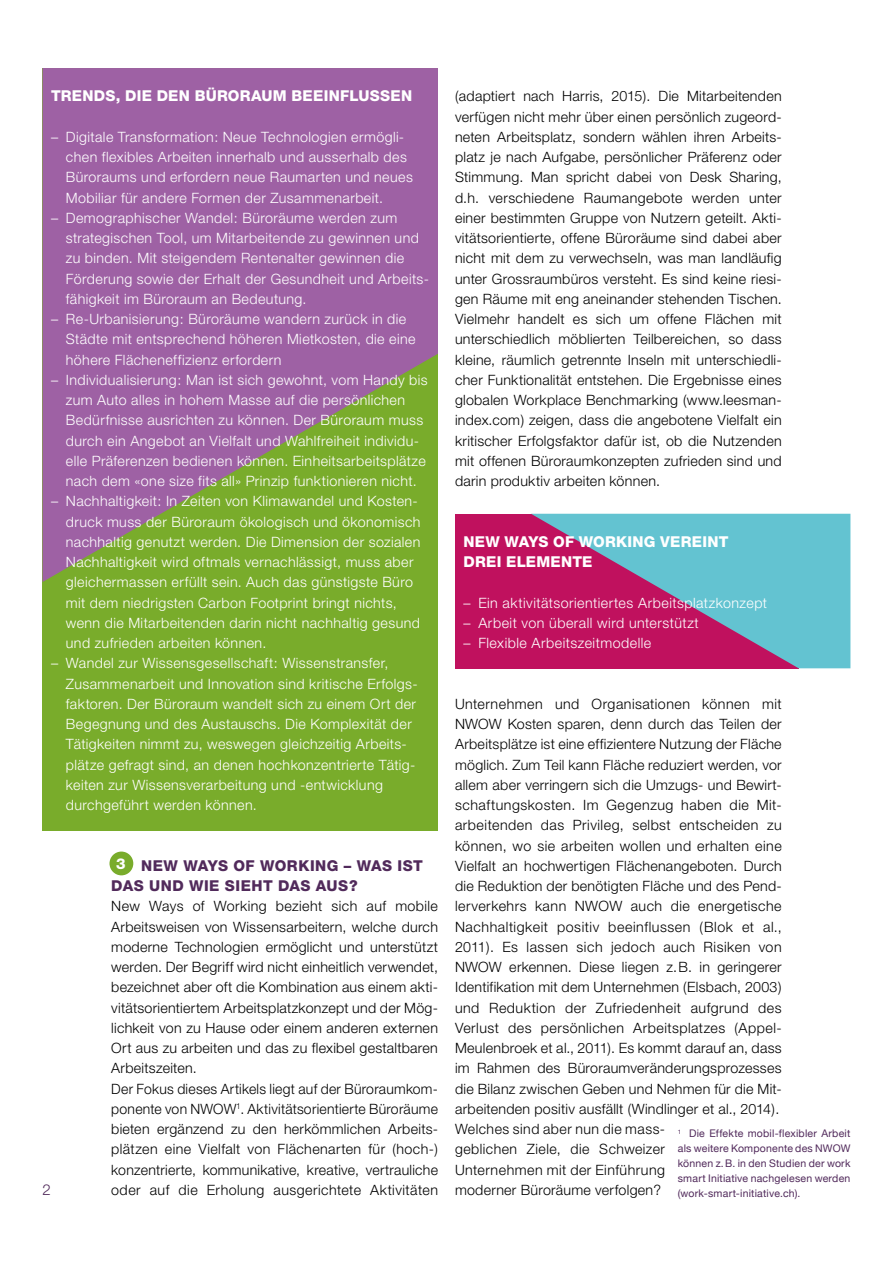
<style>
.page{position:relative;width:893px;height:1263px;background:#fff}
.page>*{position:absolute;margin:0;border:0;box-sizing:border-box;transform-origin:0 0}
.t1{font:800 15px/20.2px "Helvetica Neue";letter-spacing:.015em;color:#fff}
.t2{font:800 15px/20.2px "Helvetica Neue";letter-spacing:.035em;color:#512a5b}
.t3{font:300 15px "Helvetica Neue";color:#512a5b}
.t4{font:300 14.25px/20.2px "Helvetica Neue";letter-spacing:.02em;color:#000}
.t5{font:300 14.25px/20.2px "Helvetica Neue";letter-spacing:.03em;color:#fff}
.t6{font:10.5px/15px "Helvetica Neue";letter-spacing:.02em;color:#512a5b;text-align:justify}
.s1{color:#fff}
</style>
<div class="page">
<div style="left:109px;top:851px;width:24px;height:24px;background:#79ac2b;border-radius:50%"></div>
<div style="left:43px;top:68px;width:395px;height:762px;background:#79ac2b"></div>
<svg style="left:43px;top:68px;width:395px;height:514px;fill:#9e61a4"></svg>
<div style="left:455px;top:514px;width:344px;height:154px;background:#c0115e"></div>
<svg style="left:531px;top:514px;width:319px;height:154px;fill:#63c3d1"></svg>
<p class="t1" style="left:51px;top:86px;width:363px">TRENDS, DIE DEN BÜRORAUM BEEINFLUSSEN</p>
<p class="t5" style="left:66px;top:126px;width:349px;text-indent:-15px">– Digitale Transformation: Neue Technologien ermögli&shy;chen flexibles Arbeiten innerhalb und ausserhalb des Büroraums und erfordern neue Raumarten und neues Mobiliar für andere Formen der Zusammenarbeit.</p>
<p class="t5" style="left:66px;top:207px;width:365px;text-indent:-15px">– Demographischer Wandel: Büroräume werden zum strategischen Tool, um Mitarbeitende zu gewinnen und zu binden. Mit steigendem Rentenalter gewinnen die Förderung sowie der Erhalt der Gesundheit und Arbeits&shy;fähigkeit im Büroraum an Bedeutung.</p>
<p class="t5" style="left:66px;top:309px;width:351px;text-indent:-15px">– Re-Urbanisierung: Büroräume wandern zurück in die<br>Städte mit entsprechend höheren Mietkosten, die eine höhere Flächeneffizienz erfordern</p>
<p class="t5" style="left:66px;top:369px;width:363px;text-indent:-15px">– Individualisierung: Man ist sich gewohnt, vom Handy bis zum Auto alles in hohem Masse auf die persönlichen Bedürfnisse ausrichten zu können. Der Büroraum muss durch ein Angebot an Vielfalt und Wahlfreiheit individu&shy;elle Präferenzen bedienen können. Einheitsarbeitsplätze nach dem «one size fits all» Prinzip funktionieren nicht.</p>
<p class="t5" style="left:66px;top:491px;width:356px;text-indent:-15px">– Nachhaltigkeit: In Zeiten von Klimawandel und Kosten&shy;druck muss der Büroraum ökologisch und ökonomisch nachhaltig genutzt werden. Die Dimension der sozialen Nachhaltigkeit wird oftmals vernachlässigt, muss aber gleichermassen erfüllt sein. Auch das günstigste Büro mit dem niedrigsten Carbon Footprint bringt nichts, wenn die Mitarbeitenden darin nicht nachhaltig gesund und zufrieden arbeiten können.</p>
<p class="t5" style="left:66px;top:653px;width:353px;text-indent:-15px">– Wandel zur Wissensgesellschaft: Wissenstransfer, Zusammenarbeit und Innovation sind kritische Erfolgs&shy;faktoren. Der Büroraum wandelt sich zu einem Ort der Begegnung und des Austauschs. Die Komplexität der Tätigkeiten nimmt zu, weswegen gleichzeitig Arbeits&shy;plätze gefragt sind, an denen hochkonzentrierte Tätig&shy;keiten zur Wissensverarbeitung und -entwicklung durchgeführt werden können.</p>
<p class="t3" style="left:43px;top:1180px;width:10px">2</p>
<p class="t2" style="left:111px;top:855px;width:313px;text-indent:5px"><span class="s1">3</span> NEW WAYS OF WORKING – WAS IST<br>DAS UND WIE SIEHT DAS AUS?</p>
<p class="t4" style="left:111px;top:896px;width:328px">New Ways of Working bezieht sich auf mobile Arbeitsweisen von Wissensarbeitern, welche durch moderne Technologien ermöglicht und unterstützt werden. Der Begriff wird nicht einheitlich verwendet, bezeichnet aber oft die Kombination aus einem akti&shy;vitätsorientiertem Arbeitsplatzkonzept und der Mög&shy;lichkeit von zu Hause oder einem anderen externen Ort aus zu arbeiten und das zu flexibel gestaltbaren Arbeitszeiten.<br>Der Fokus dieses Artikels liegt auf der Büroraumkom&shy;ponente von NWOW<sup>1</sup>. Aktivitätsorientierte Büroräume bieten ergänzend zu den herkömmlichen Arbeits&shy;plätzen eine Vielfalt von Flächenarten für (hoch-) konzentrierte, kommunikative, kreative, vertrauliche oder auf die Erholung ausgerichtete Aktivitäten</p>
<p class="t4" style="left:455px;top:86px;width:328px;text-align:justify">(adaptiert nach Harris, 2015). Die Mitarbeitenden verfügen nicht mehr über einen persönlich zugeord&shy;neten Arbeitsplatz, sondern wählen ihren Arbeits&shy;platz je nach Aufgabe, persönlicher Präferenz oder Stimmung. Man spricht dabei von Desk Sharing, d.h. verschiedene Raumangebote werden unter einer bestimmten Gruppe von Nutzern geteilt. Akti&shy;vitätsorientierte, offene Büroräume sind dabei aber nicht mit dem zu verwechseln, was man landläufig unter Grossraumbüros versteht. Es sind keine riesi&shy;gen Räume mit eng aneinander stehenden Tischen.<br>Vielmehr handelt es sich um offene Flächen mit unterschiedlich möblierten Teilbereichen, so dass kleine, räumlich getrennte Inseln mit unterschiedli&shy;cher Funktionalität entstehen. Die Ergebnisse eines globalen Workplace Benchmarking (www.leesman&shy;index.com) zeigen, dass die angebotene Vielfalt ein kritischer Erfolgsfaktor dafür ist, ob die Nutzenden mit offenen Büroraumkonzepten zufrieden sind und darin produktiv arbeiten können.</p>
<p class="t1" style="left:463px;top:531px;width:266px">NEW WAYS OF WORKING VEREINT<br>DREI ELEMENTE</p>
<p class="t5" style="left:463px;top:592px;width:305px">– Ein aktivitätsorientiertes Arbeitsplatzkonzept</p>
<p class="t5" style="left:463px;top:612px;width:237px">– Arbeit von überall wird unterstützt</p>
<p class="t5" style="left:463px;top:633px;width:189px">– Flexible Arbeitszeitmodelle</p>
<p class="t4" style="left:455px;top:693px;width:328px">Unternehmen und Organisationen können mit NWOW Kosten sparen, denn durch das Teilen der Arbeitsplätze ist eine effizientere Nutzung der Fläche möglich. Zum Teil kann Fläche reduziert werden, vor allem aber verringern sich die Umzugs- und Bewirt&shy;schaftungskosten. Im Gegenzug haben die Mit&shy;arbeitenden das Privileg, selbst entscheiden zu können, wo sie arbeiten wollen und erhalten eine Vielfalt an hochwertigen Flächenangeboten. Durch die Reduktion der benötigten Fläche und des Pend&shy;lerverkehrs kann NWOW auch die energetische Nachhaltigkeit positiv beeinflussen (Blok et al., 2011). Es lassen sich jedoch auch Risiken von NWOW erkennen. Diese liegen z.B. in geringerer Identifikation mit dem Unternehmen (Elsbach, 2003) und Reduktion der Zufriedenheit aufgrund des Verlust des persönlichen Arbeitsplatzes (Appel-Meulenbroek et al., 2011). Es kommt darauf an, dass im Rahmen des Büroraumveränderungsprozesses die Bilanz zwischen Geben und Nehmen für die Mit&shy;arbeitenden positiv ausfällt (Windlinger et al., 2014).<br>Welches sind aber nun die mass-<br>geblichen Ziele, die Schweizer<br>Unternehmen mit der Einführung<br>moderner Büroräume verfolgen?</p>
<p class="t6" style="left:678px;top:1126px;width:174px"><sup>1</sup> Die Effekte mobil-flexibler Arbeit als weitere Komponente des NWOW können z.B. in den Studien der work smart Initiative nachgelesen werden (work-smart-initiative.ch).</p>
</div>
